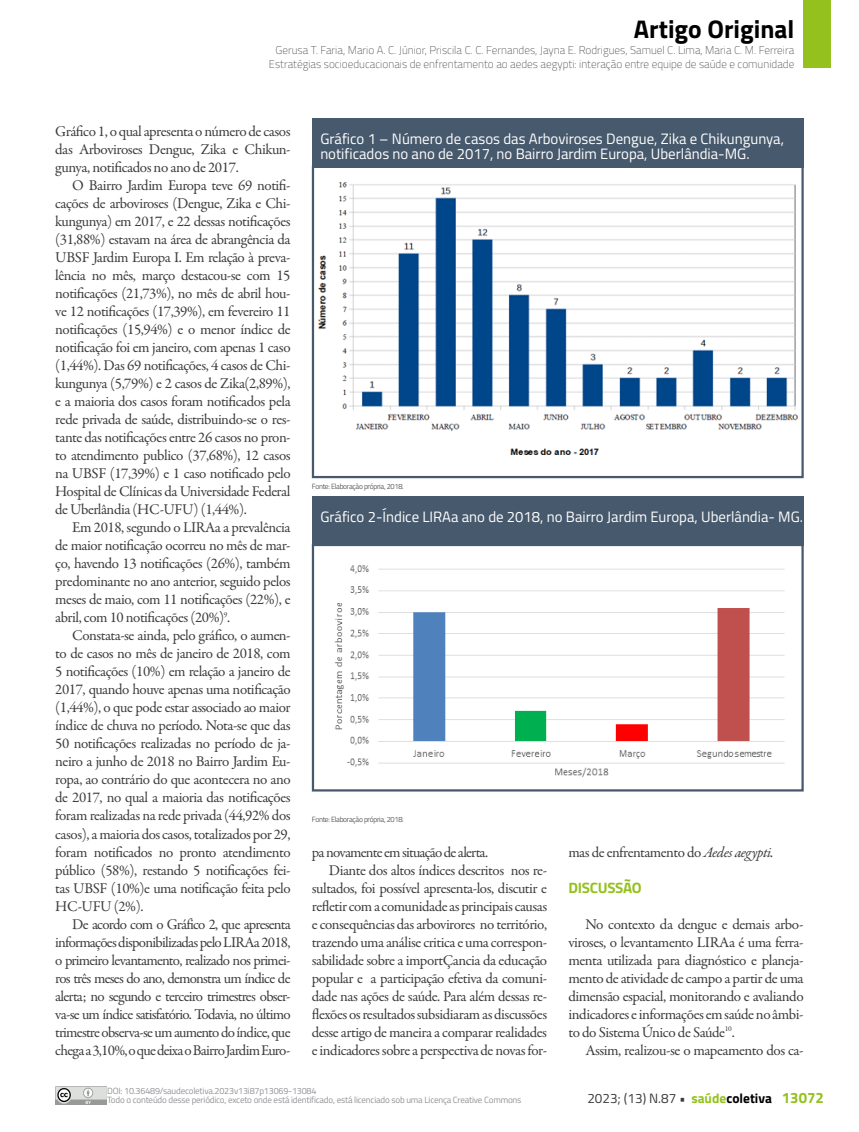
<style>
.page{position:relative;width:859px;height:1132px;background:#fff}
.page>*{position:absolute;margin:0;border:0;box-sizing:border-box;transform-origin:0 0}
.t1{font:700 25.5px "Titillium";color:#000}
.t2{font:15px/18px "Garamond Premr Pro";letter-spacing:-.03em;color:#3c3c3b;text-align:justify}
.t3{font:15px/15px "Titillium";color:#fff}
.t4{font:15px "Garamond Premr Pro";letter-spacing:-.05em;color:#3c3c3b}
.t5{font:700 15px "Titillium";letter-spacing:-.02em;color:#95c11f}
.t6{font:13.5px "Titillium";color:#3c3c3b}
.t7{font:100 11.25px/13.5px "Titillium";color:#3c3c3b;text-align:center}
.t8{font:9px/9.4px "Titillium";letter-spacing:-.02em;color:#939398}
.t9{font:300 7.5px "Titillium";letter-spacing:-.04em;color:#3c3c3b}
.s1{font-style:italic}
.s2{font-weight:700}
.s3{font-weight:700;color:#95c11f}
.s4{font-weight:700;color:#000}
.s5{font-weight:700;font-size:15px;color:#95c11f}
</style>
<div class="page">
<div style="left:804px;top:0;width:27px;height:68px;background:#95c11f"></div>
<img style="left:55px;top:1086px;width:52px;height:17px">
<div style="left:312px;top:165px;width:492px;height:313px;border:2px solid #48596d"></div>
<div style="left:312px;top:543px;width:492px;height:248px;border:2px solid #48596d"></div>
<div style="left:312px;top:118px;width:492px;height:50px;background:#47596c"></div>
<div style="left:312px;top:496px;width:492px;height:50px;background:#47596c"></div>
<img style="left:318px;top:183px;width:479px;height:271px">
<img style="left:334px;top:565px;width:451px;height:212px">
<h1 class="t1" style="left:634px;top:10px;width:162px">Artigo Original</h1>
<p class="t7" style="left:269px;top:43px;width:527px">Gerusa T. Faria, Mario A. C. Júnior, Priscila C. C. Fernandes, Jayna E. Rodrigues, Samuel C. Lima, Maria C. M. Ferreira<br>Estratégias socioeducacionais de enfrentamento ao aedes aegypti: interação entre equipe de saúde e comunidade</p>
<p class="t2" style="left:55px;top:122px;width:237px">Gráfico 1, o qual apresenta o número de casos das Arboviroses Dengue, Zika e Chikun&shy;gunya, notificados no ano de 2017.</p>
<p class="t2" style="left:55px;top:176px;width:237px;text-indent:17px">O Bairro Jardim Europa teve 69 notifi&shy;cações de arboviroses (Dengue, Zika e Chi&shy;kungunya) em 2017, e 22 dessas notificações (31,88%) estavam na área de abrangência da UBSF Jardim Europa I. Em relação à preva&shy;lência no mês, março destacou-se com 15 notificações (21,73%), no mês de abril hou&shy;ve 12 notificações (17,39%), em fevereiro 11 notificações (15,94%) e o menor índice de notificação foi em janeiro, com apenas 1 caso (1,44%). Das 69 notificações, 4 casos de Chi&shy;kungunya (5,79%) e 2 casos de Zika(2,89%), e a maioria dos casos foram notificados pela rede privada de saúde, distribuindo-se o res&shy;tante das notificações entre 26 casos no pron&shy;to atendimento publico (37,68%), 12 casos na UBSF (17,39%) e 1 caso notificado pelo Hospital de Clínicas da Universidade Federal de Uberlândia (HC-UFU) (1,44%).</p>
<p class="t2" style="left:55px;top:518px;width:237px;text-indent:17px">Em 2018, segundo o LIRAa a prevalência de maior notificação ocorreu no mês de mar&shy;ço, havendo 13 notificações (26%), também predominante no ano anterior, seguido pelos meses de maio, com 11 notificações (22%), e abril, com 10 notificações (20%)<sup>9</sup>.</p>
<p class="t2" style="left:55px;top:626px;width:237px;text-indent:17px">Constata-se ainda, pelo gráfico, o aumen&shy;to de casos no mês de janeiro de 2018, com 5 notificações (10%) em relação a janeiro de 2017, quando houve apenas uma notificação (1,44%), o que pode estar associado ao maior índice de chuva no período. Nota-se que das 50 notificações realizadas no período de ja&shy;neiro a junho de 2018 no Bairro Jardim Eu&shy;ropa, ao contrário do que acontecera no ano de 2017, no qual a maioria das notificações foram realizadas na rede privada (44,92% dos casos), a maioria dos casos, totalizados por 29, foram notificados no pronto atendimento público (58%), restando 5 notificações fei&shy;tas UBSF (10%)e uma notificação feita pelo HC-UFU (2%).</p>
<p class="t2" style="left:55px;top:914px;width:237px;text-indent:17px">De acordo com o Gráfico 2, que apresenta informações disponibilizadas pelo LIRAa 2018, o primeiro levantamento, realizado nos primei&shy;ros três meses do ano, demonstra um índice de alerta; no segundo e terceiro trimestres obser&shy;va-se um índice satisfatório. Todavia, no último trimestre observa-se um aumento do índice, que chega a 3,10%, o que deixa o Bairro Jardim Euro-</p>
<p class="t3" style="left:320px;top:131px;width:465px">Gráfico 1 – Número de casos das Arboviroses Dengue, Zika e Chikungunya, notificados no ano de 2017, no Bairro Jardim Europa, Uberlândia-MG.</p>
<p class="t9" style="left:312px;top:480px;width:93px">Fonte: Elaboração própria, 2018.</p>
<p class="t3" style="left:320px;top:509px;width:484px">Gráfico 2-Índice LIRAa ano de 2018, no Bairro Jardim Europa, Uberlândia- MG.</p>
<p class="t9" style="left:312px;top:813px;width:93px">Fonte: Elaboração própria, 2018.</p>
<p class="t4" style="left:312px;top:842px;width:178px">pa novamente em situação de alerta.</p>
<p class="t2" style="left:329px;top:860px;width:220px">Diante dos altos índices descritos nos re-</p>
<p class="t2" style="left:312px;top:878px;width:237px">sultados, foi possível apresenta-los, discutir e</p>
<p class="t2" style="left:312px;top:896px;width:237px">refletir com a comunidade as principais causas</p>
<p class="t2" style="left:312px;top:914px;width:237px">e consequências das arbovirores no território,</p>
<p class="t2" style="left:312px;top:932px;width:237px">trazendo uma análise critica e uma correspon-</p>
<p class="t2" style="left:312px;top:950px;width:237px">sabilidade sobre a importÇancia da educação</p>
<p class="t2" style="left:312px;top:968px;width:237px">popular e a participação efetiva da comuni-</p>
<p class="t2" style="left:312px;top:986px;width:237px">dade nas ações de saúde. Para além dessas re-</p>
<p class="t2" style="left:312px;top:1004px;width:237px">flexões os resultados subsidiaram as discussões</p>
<p class="t2" style="left:312px;top:1022px;width:237px">desse artigo de maneira a comparar realidades</p>
<p class="t2" style="left:312px;top:1040px;width:237px">e indicadores sobre a perspectiva de novas for-</p>
<p class="t2" style="left:568px;top:842px;width:207px">mas de enfrentamento do <span class="s1">Aedes aegypti.</span></p>
<p class="t5" style="left:568px;top:875px;width:75px">DISCUSSÃO</p>
<p class="t2" style="left:568px;top:914px;width:237px;text-indent:17px">No contexto da dengue e demais arbo&shy;viroses, o levantamento LIRAa é uma ferra&shy;menta utilizada para diagnóstico e planeja&shy;mento de atividade de campo a partir de uma dimensão espacial, monitorando e avaliando indicadores e informações em saúde no âmbi&shy;to do Sistema Único de Saúde<sup>10</sup>.</p>
<p class="t2" style="left:585px;top:1040px;width:220px">Assim, realizou-se o mapeamento dos ca-</p>
<p class="t8" style="left:107px;top:1085px;width:416px">DOI: 10.36489/saudecoletiva.2023v13i87p13069-13084<br>Todo o conteúdo desse periódico, exceto onde está identificado, está licenciado sob uma Licença Creative Commons</p>
<p class="t6" style="left:587px;top:1087px;width:238px">2023; (13) N.87 <span class="s2">•</span> <span class="s3">saúde</span><span class="s4">coletiva</span> <span class="s5">13072</span></p>
</div>
